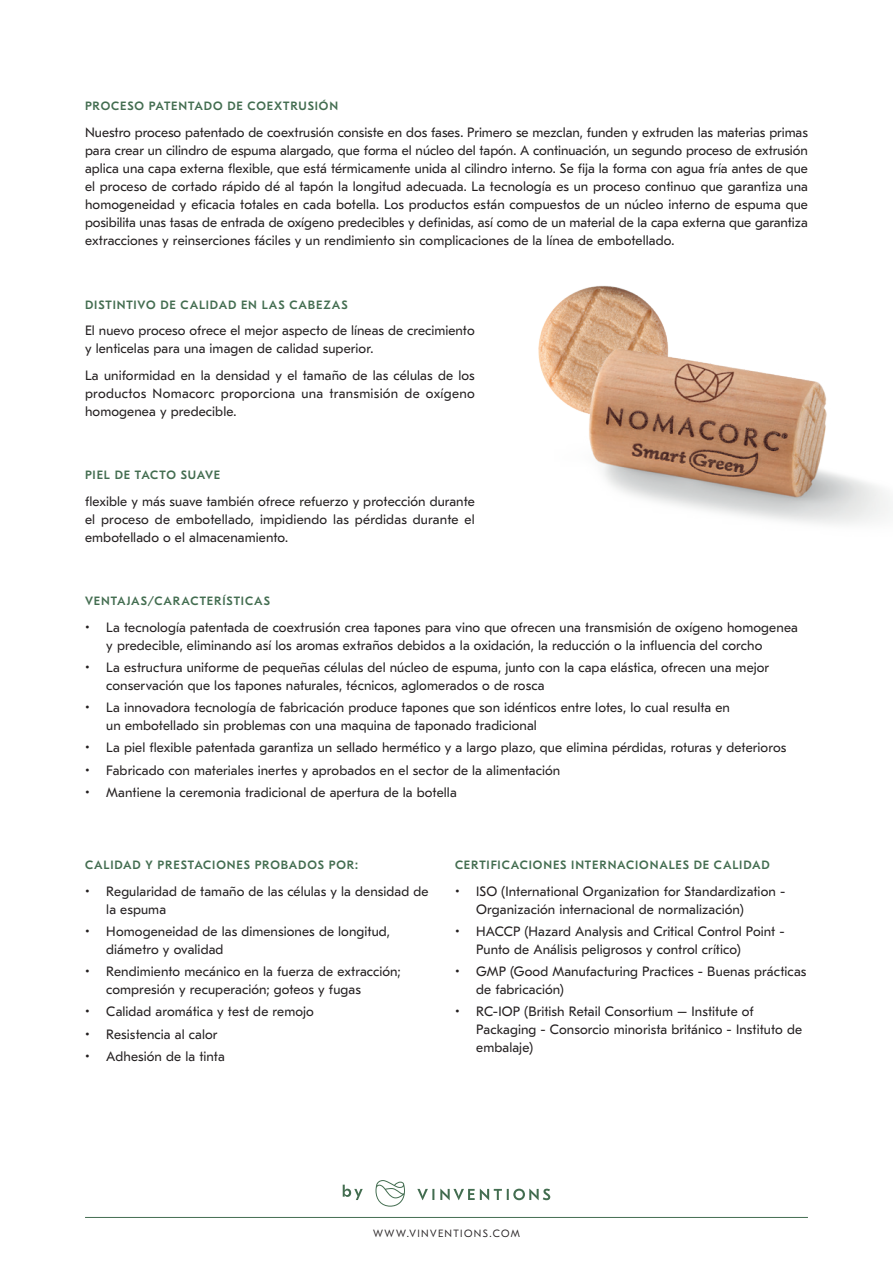
<style>
.page{position:relative;width:893px;height:1263px;background:#fff}
.page>*{position:absolute;margin:0;border:0;box-sizing:border-box;transform-origin:0 0}
.t1{font:13.5px/18px "GT Eesti Pro Text";letter-spacing:.005em;color:#231f20}
.t2{font:500 12px "GT Eesti Pro Text";letter-spacing:.07em;color:#436d50}
.t3{font:300 10.5px "GT Eesti Pro Text";letter-spacing:.13em;color:#231f20}
</style>
<div class="page">
<img style="left:538px;top:285px;width:130px;height:101px">
<img style="left:549px;top:340px;width:342px;height:184px">
<svg style="left:343px;top:1185px;width:20px;height:15px"></svg>
<svg style="left:417px;top:1189px;width:133px;height:11px"></svg>
<svg style="left:375px;top:1180px;width:30px;height:26px"></svg>
<hr style="left:85px;top:1217px;width:723px;height:1px;background:#436d50">
<p class="t2" style="left:85px;top:100px;width:255px">PROCESO PATENTADO DE COEXTRUSIÓN</p>
<p class="t1" style="left:85px;top:124px;width:724px;text-align:justify">Nuestro proceso patentado de coextrusión consiste en dos fases. Primero se mezclan, funden y extruden las materias primas para crear un cilindro de espuma alargado, que forma el núcleo del tapón. A continuación, un segundo proceso de extrusión aplica una capa externa flexible, que está térmicamente unida al cilindro interno. Se fija la forma con agua fría antes de que el proceso de cortado rápido dé al tapón la longitud adecuada. La tecnología es un proceso continuo que garantiza una homogeneidad y eficacia totales en cada botella. Los productos están compuestos de un núcleo interno de espuma que posibilita unas tasas de entrada de oxígeno predecibles y definidas, así como de un material de la capa externa que garantiza extracciones y reinserciones fáciles y un rendimiento sin complicaciones de la línea de embotellado.</p>
<p class="t2" style="left:85px;top:298px;width:264px">DISTINTIVO DE CALIDAD EN LAS CABEZAS</p>
<p class="t1" style="left:85px;top:322px;width:391px">El nuevo proceso ofrece el mejor aspecto de líneas de crecimiento y lenticelas para una imagen de calidad superior.</p>
<p class="t1" style="left:85px;top:366px;width:391px;text-align:justify">La uniformidad en la densidad y el tamaño de las células de los productos Nomacorc proporciona una transmisión de oxígeno homogenea y predecible.</p>
<p class="t2" style="left:85px;top:468px;width:137px">PIEL DE TACTO SUAVE</p>
<p class="t1" style="left:85px;top:492px;width:391px;text-align:justify">flexible y más suave también ofrece refuerzo y protección durante el proceso de embotellado, impidiendo las pérdidas durante el embotellado o el almacenamiento.</p>
<p class="t2" style="left:85px;top:594px;width:186px">VENTAJAS/CARACTERÍSTICAS</p>
<p class="t1" style="left:106px;top:618px;width:693px;text-indent:-21px">• La tecnología patentada de coextrusión crea tapones para vino que ofrecen una transmisión de oxígeno homogenea y predecible, eliminando así los aromas extraños debidos a la oxidación, la reducción o la influencia del corcho</p>
<p class="t1" style="left:106px;top:658px;width:664px;text-indent:-21px">• La estructura uniforme de pequeñas células del núcleo de espuma, junto con la capa elástica, ofrecen una mejor conservación que los tapones naturales, técnicos, aglomerados o de rosca</p>
<p class="t1" style="left:106px;top:699px;width:625px;text-indent:-21px">• La innovadora tecnología de fabricación produce tapones que son idénticos entre lotes, lo cual resulta en un embotellado sin problemas con una maquina de taponado tradicional</p>
<p class="t1" style="left:85px;top:739px;width:703px">• La piel flexible patentada garantiza un sellado hermético y a largo plazo, que elimina pérdidas, roturas y deterioros</p>
<p class="t1" style="left:85px;top:761px;width:477px">• Fabricado con materiales inertes y aprobados en el sector de la alimentación</p>
<p class="t1" style="left:85px;top:783px;width:373px">• Mantiene la ceremonia tradicional de apertura de la botella</p>
<p class="t2" style="left:85px;top:858px;width:274px">CALIDAD Y PRESTACIONES PROBADOS POR:</p>
<p class="t1" style="left:106px;top:882px;width:324px;text-indent:-21px">• Regularidad de tamaño de las células y la densidad de la espuma</p>
<p class="t1" style="left:106px;top:922px;width:285px;text-indent:-21px">• Homogeneidad de las dimensiones de longitud, diámetro y ovalidad</p>
<p class="t1" style="left:106px;top:963px;width:296px;text-indent:-21px">• Rendimiento mecánico en la fuerza de extracción; compresión y recuperación; goteos y fugas</p>
<p class="t1" style="left:85px;top:1003px;width:230px">• Calidad aromática y test de remojo</p>
<p class="t1" style="left:85px;top:1025px;width:134px">• Resistencia al calor</p>
<p class="t1" style="left:85px;top:1047px;width:141px">• Adhesión de la tinta</p>
<p class="t2" style="left:455px;top:858px;width:316px">CERTIFICACIONES INTERNACIONALES DE CALIDAD</p>
<p class="t1" style="left:476px;top:882px;width:310px;text-indent:-21px">• ISO (International Organization for Standardization -<br>Organización internacional de normalización)</p>
<p class="t1" style="left:476px;top:922px;width:310px;text-indent:-21px">• HACCP (Hazard Analysis and Critical Control Point -<br>Punto de Análisis peligrosos y control crítico)</p>
<p class="t1" style="left:476px;top:963px;width:332px;text-indent:-21px">• GMP (Good Manufacturing Practices - Buenas prácticas de fabricación)</p>
<p class="t1" style="left:476px;top:1003px;width:327px;text-indent:-21px">• RC-IOP (British Retail Consortium – Institute of<br>Packaging - Consorcio minorista británico - Instituto de embalaje)</p>
<p class="t3" style="left:373px;top:1228px;width:148px">WWW.VINVENTIONS.COM</p>
</div>
